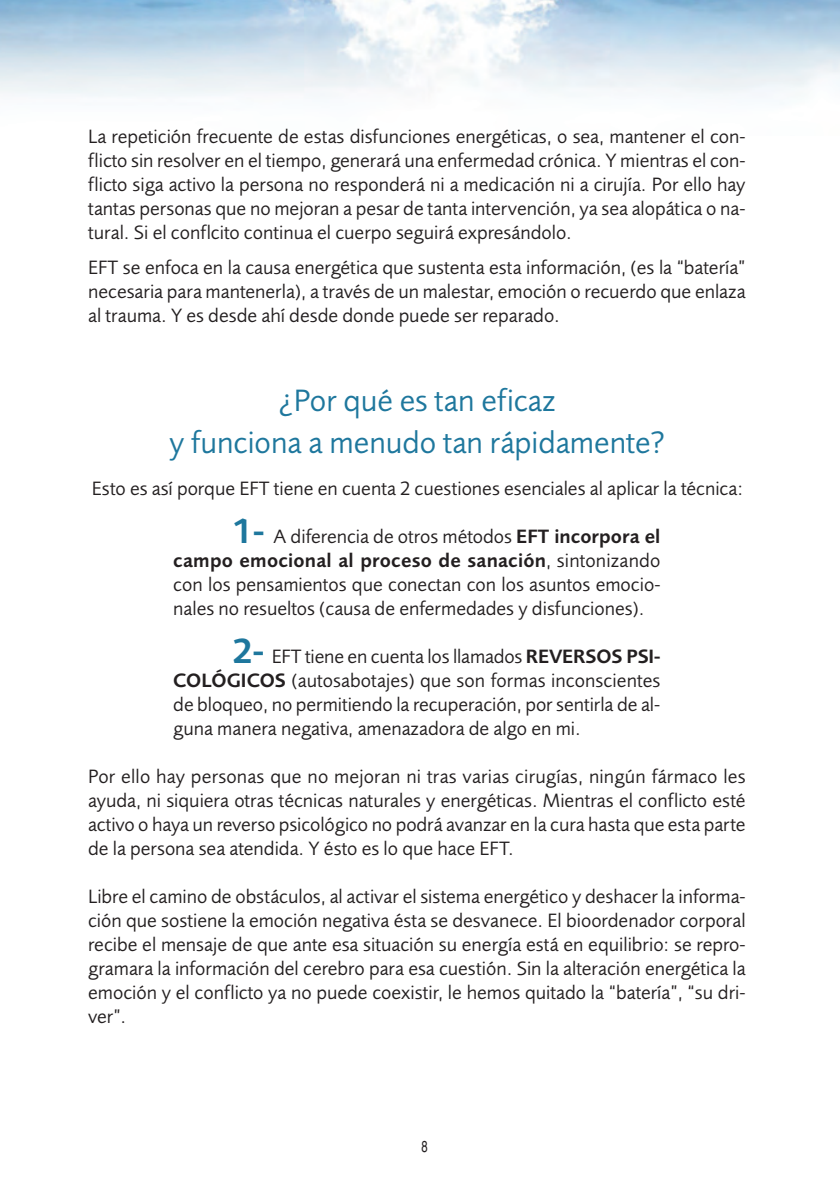
<style>
.page{position:relative;width:840px;height:1191px;background:#fff}
.page>*{position:absolute;margin:0;border:0;box-sizing:border-box;transform-origin:0 0}
.t1{font:32px/42px "EADS Sans";color:#1e779d;text-align:center}
.t2{font:20px/24px "EADS Sans";color:#231f20;text-align:justify}
.t3{font:16px "Helvetica";color:#231f20;scale:.71 1}
.s1{font-weight:700;font-size:36px;color:#1e779d}
.s2{font-weight:700}
</style>
<div class="page">
<p class="t2" style="left:88px;top:124px;width:658px">La repetición frecuente de estas disfunciones energéticas, o sea, mantener el con&shy;flicto sin resolver en el tiempo, generará una enfermedad crónica. Y mientras el con&shy;flicto siga activo la persona no responderá ni a medicación ni a cirujía. Por ello hay tantas personas que no mejoran a pesar de tanta intervención, ya sea alopática o na&shy;tural. Si el conflcito continua el cuerpo seguirá expresándolo.</p>
<p class="t2" style="left:88px;top:255px;width:658px">EFT se enfoca en la causa energética que sustenta esta información, (es la “batería” necesaria para mantenerla), a través de un malestar, emoción o recuerdo que enlaza al trauma. Y es desde ahí desde donde puede ser reparado.</p>
<h1 class="t1" style="left:169px;top:379px;width:497px">¿Por qué es tan eficaz<br>y funciona a menudo tan rápidamente?</h1>
<p class="t2" style="left:92px;top:476px;width:652px">Esto es así porque EFT tiene en cuenta 2 cuestiones esenciales al aplicar la técnica:</p>
<p class="t2" style="left:173px;top:524px;width:488px;text-indent:59px"><span class="s1">1-</span> A diferencia de otros métodos <span class="s2">EFT incorpora el campo emocional al proceso de sanación</span>, sintonizando con los pensamientos que conectan con los asuntos emocio&shy;nales no resueltos (causa de enfermedades y disfunciones).</p>
<p class="t2" style="left:173px;top:644px;width:488px;text-indent:59px"><span class="s1">2-</span> EFT tiene en cuenta los llamados <span class="s2">REVERSOS PSI-COLÓGICOS</span> (autosabotajes) que son formas inconscientes de bloqueo, no permitiendo la recuperación, por sentirla de al&shy;guna manera negativa, amenazadora de algo en mi.</p>
<p class="t2" style="left:88px;top:764px;width:658px">Por ello hay personas que no mejoran ni tras varias cirugías, ningún fármaco les ayuda, ni siquiera otras técnicas naturales y energéticas. Mientras el conflicto esté activo o haya un reverso psicológico no podrá avanzar en la cura hasta que esta parte de la persona sea atendida. Y ésto es lo que hace EFT.</p>
<p class="t2" style="left:88px;top:884px;width:658px">Libre el camino de obstáculos, al activar el sistema energético y deshacer la informa&shy;ción que sostiene la emoción negativa ésta se desvanece. El bioordenador corporal recibe el mensaje de que ante esa situación su energía está en equilibrio: se repro&shy;gramara la información del cerebro para esa cuestión. Sin la alteración energética la emoción y el conflicto ya no puede coexistir, le hemos quitado la “batería”, “su dri&shy;ver”.</p>
<p class="t3" style="left:421px;top:1136px;width:10px">8</p>
</div>
